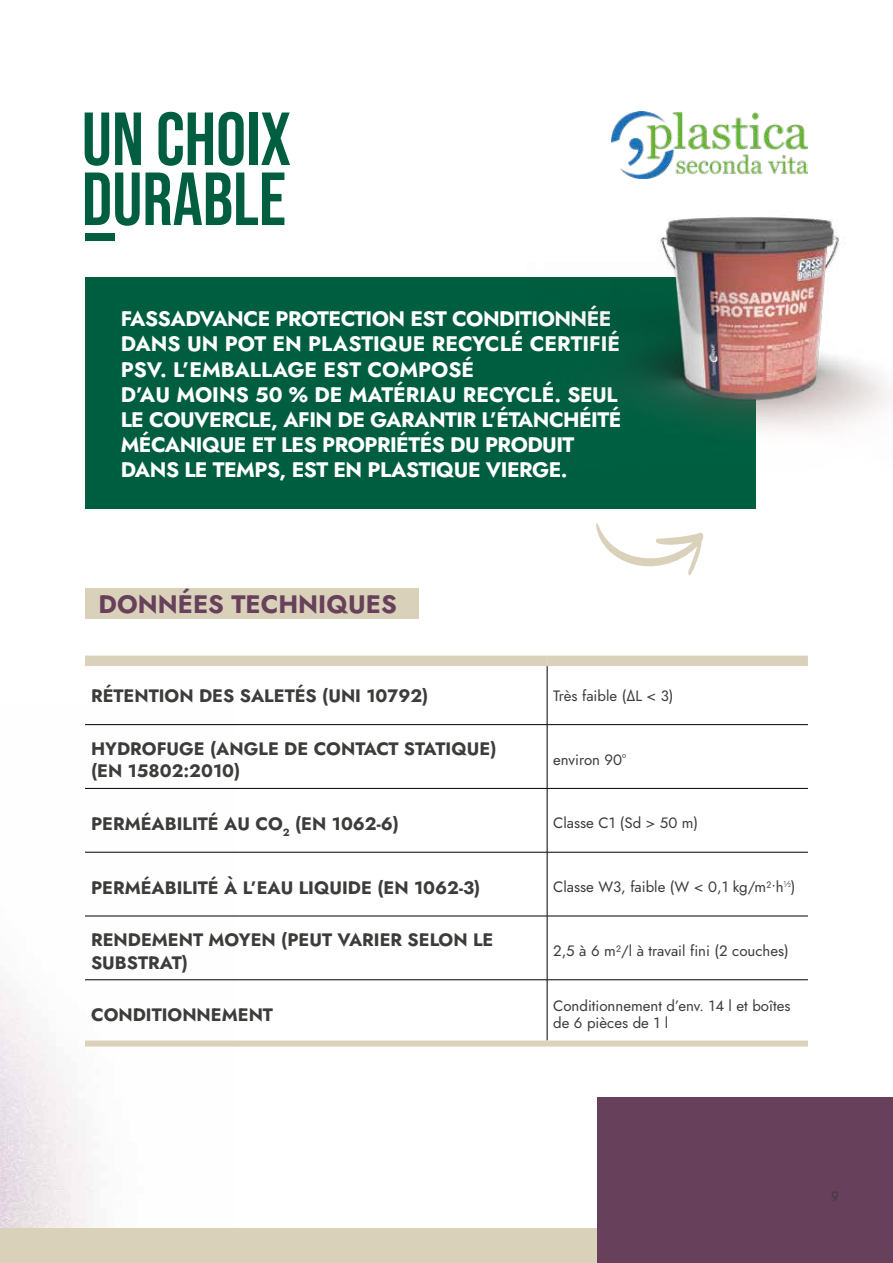
<style>
.page{position:relative;width:893px;height:1263px;background:#fff}
.page>*{position:absolute;margin:0;border:0;box-sizing:border-box;transform-origin:0 0}
.t1{font:700 75px/60px "Bebas Neue Pro";color:#005e40}
.t2{font:700 25.2px "Jost";color:#67415b}
.t3{font:700 21px/25.2px "Jost";letter-spacing:-.025em;color:#fff}
.t4{font:700 18px/22.5px "Jost";color:#3d3c3b}
.t5{font:15px/16.5px "Jost";color:#3d3c3b}
.t6{font:13.5px "Jost";color:#3c3c3b}
</style>
<div class="page">
<div style="left:0;top:1229px;width:893px;height:34px;background:#dad1ba"></div>
<div style="left:597px;top:1097px;width:296px;height:166px;background:#67415b"></div>
<hr style="left:547px;top:666px;width:1px;height:58px;background:#000">
<hr style="left:85px;top:724px;width:462px;height:1px;background:#000">
<hr style="left:547px;top:724px;width:261px;height:1px;background:#000">
<hr style="left:547px;top:725px;width:1px;height:63px;background:#000">
<hr style="left:85px;top:788px;width:462px;height:1px;background:#000">
<hr style="left:547px;top:788px;width:261px;height:1px;background:#000">
<hr style="left:547px;top:789px;width:1px;height:63px;background:#000">
<hr style="left:85px;top:852px;width:462px;height:1px;background:#000">
<hr style="left:547px;top:852px;width:261px;height:1px;background:#000">
<hr style="left:547px;top:852px;width:1px;height:64px;background:#000">
<hr style="left:85px;top:916px;width:462px;height:1px;background:#000">
<hr style="left:547px;top:916px;width:261px;height:1px;background:#000">
<hr style="left:547px;top:916px;width:1px;height:63px;background:#000">
<hr style="left:85px;top:979px;width:462px;height:1px;background:#000">
<hr style="left:547px;top:979px;width:261px;height:1px;background:#000">
<hr style="left:547px;top:980px;width:1px;height:60px;background:#000">
<div style="left:85px;top:1040px;width:462px;height:6px;background:#dad1ba"></div>
<div style="left:547px;top:1040px;width:261px;height:6px;background:#dad1ba"></div>
<div style="left:85px;top:656px;width:462px;height:10px;background:#dad1ba"></div>
<div style="left:547px;top:656px;width:261px;height:10px;background:#dad1ba"></div>
<div style="left:85px;top:589px;width:334px;height:30px;background:#dad1ba"></div>
<div style="left:85px;top:277px;width:670px;height:232px;background:#005e40"></div>
<div style="left:85px;top:233px;width:30px;height:7px;background:#005e40"></div>
<img style="left:620px;top:217px;width:273px;height:252px">
<svg style="left:596px;top:523px;width:107px;height:53px"></svg>
<img style="left:611px;top:111px;width:197px;height:68px">
<h1 class="t1" style="left:82px;top:108px;width:210px">UN CHOIX<br>DURABLE</h1>
<p class="t3" style="left:121px;top:306px;width:502px">FASSADVANCE PROTECTION EST CONDITIONNÉE DANS UN POT EN PLASTIQUE RECYCLÉ CERTIFIÉ PSV. L’EMBALLAGE EST COMPOSÉ<br>D’AU MOINS 50 % DE MATÉRIAU RECYCLÉ. SEUL LE COUVERCLE, AFIN DE GARANTIR L’ÉTANCHÉITÉ MÉCANIQUE ET LES PROPRIÉTÉS DU PRODUIT DANS LE TEMPS, EST EN PLASTIQUE VIERGE.</p>
<p class="t2" style="left:99px;top:587px;width:300px">DONNÉES TECHNIQUES</p>
<p class="t4" style="left:91px;top:685px;width:339px">RÉTENTION DES SALETÉS (UNI 10792)</p>
<p class="t5" style="left:553px;top:687px;width:122px">Très faible (ΔL &lt; 3)</p>
<p class="t4" style="left:91px;top:737px;width:407px">HYDROFUGE (ANGLE DE CONTACT STATIQUE) (EN 15802:2010)</p>
<p class="t5" style="left:553px;top:751px;width:75px">environ 90°</p>
<p class="t4" style="left:91px;top:812px;width:309px">PERMÉABILITÉ AU CO<sub>2</sub> (EN 1062-6)</p>
<p class="t5" style="left:553px;top:815px;width:147px">Classe C1 (Sd &gt; 50 m)</p>
<p class="t4" style="left:91px;top:876px;width:391px">PERMÉABILITÉ À L’EAU LIQUIDE (EN 1062-3)</p>
<p class="t5" style="left:553px;top:879px;width:244px">Classe W3, faible (W &lt; 0,1 kg/m²∙h<sup>½</sup>)</p>
<p class="t4" style="left:91px;top:929px;width:404px">RENDEMENT MOYEN (PEUT VARIER SELON LE<br>SUBSTRAT)</p>
<p class="t5" style="left:553px;top:942px;width:237px">2,5 à 6 m²/l à travail fini (2 couches)</p>
<p class="t4" style="left:91px;top:1004px;width:183px">CONDITIONNEMENT</p>
<p class="t5" style="left:553px;top:998px;width:239px">Conditionnement d’env. 14 l et boîtes de 6 pièces de 1 l</p>
<p class="t6" style="left:831px;top:1187px;width:9px">9</p>
</div>
